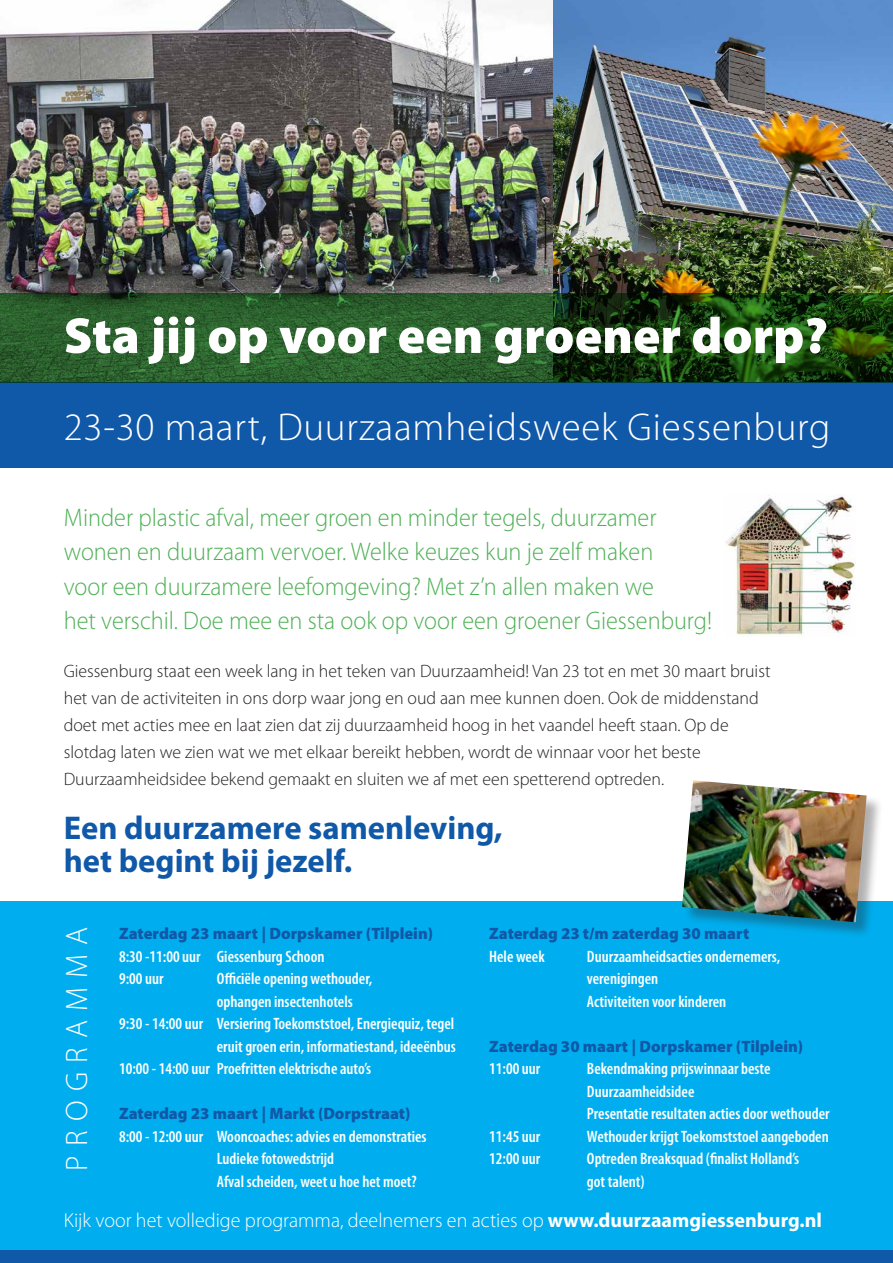
<style>
.page{position:relative;width:893px;height:1263px;background:#fff}
.page>*{position:absolute;margin:0;border:0;box-sizing:border-box;transform-origin:0 0}
.t1{font:900 51px "Myriad Pro";color:#fff}
.t2{font:300 39px "Myriad Pro";letter-spacing:.02em;color:#fff}
.t3{font:700 33px/33px "Myriad Pro";color:#1058a8}
.t4{font:300 31.05px "Myriad Pro";letter-spacing:.3em;color:#fff}
.t5{font:300 25.5px/34.5px "Myriad Pro";color:#4eb055;scale:.95 1}
.t6{font:300 20.25px "Myriad Pro";color:#fff}
.t7{font:300 18px/27px "Myriad Pro";color:#231f20}
.t8{font:600 condensed 16.5px/22.5px "Myriad Pro";color:#fff}
.t9{font:900 16.5px "Myriad Pro";color:#1058a8}
.s1{font-weight:700}
</style>
<div class="page">
<img style="left:0;top:0;width:893px;height:293px">
<img style="left:726px;top:494px;width:130px;height:142px">
<div style="left:0;top:383px;width:893px;height:85px;background:#1058a8"></div>
<svg style="left:0;top:293px;width:893px;height:90px;background:#235121"></svg>
<div style="left:0;top:901px;width:893px;height:362px;background:#00aeef"></div>
<div style="left:0;top:1250px;width:893px;height:13px;background:#1058a8"></div>
<div style="left:683px;top:781px;width:200px;height:157px;background:#231f20;opacity:.35"></div>
<img style="left:682px;top:780px;width:185px;height:142px">
<h1 class="t1" style="left:64px;top:307px;width:766px">Sta jij op voor een groener dorp?</h1>
<h2 class="t2" style="left:64px;top:405px;width:768px">23-30 maart, Duurzaamheidsweek Giessenburg</h2>
<p class="t5" style="left:64px;top:500px;width:684px">Minder plastic afval, meer groen en minder tegels, duurzamer wonen en duurzaam vervoer. Welke keuzes kun je zelf maken<br>voor een duurzamere leefomgeving? Met z’n allen maken we<br>het verschil. Doe mee en sta ook op voor een groener Giessenburg!</p>
<p class="t7" style="left:64px;top:658px;width:708px">Giessenburg staat een week lang in het teken van Duurzaamheid! Van 23 tot en met 30 maart bruist het van de activiteiten in ons dorp waar jong en oud aan mee kunnen doen. Ook de middenstand doet met acties mee en laat zien dat zij duurzaamheid hoog in het vaandel heeft staan. Op de slotdag laten we zien wat we met elkaar bereikt hebben, wordt de winnaar voor het beste Duurzaamheidsidee bekend gemaakt en sluiten we af met een spetterend optreden.</p>
<h3 class="t3" style="left:64px;top:812px;width:440px">Een duurzamere samenleving, het begint bij jezelf.</h3>
<h3 class="t4" style="left:60px;top:1170px;width:245px;rotate:-90deg">PROGRAMMA</h3>
<p class="t9" style="left:119px;top:924px;width:316px">Zaterdag 23 maart | Dorpskamer (Tilplein)</p>
<p class="t8" style="left:119px;top:945px;width:207px">8:30 -11:00 uur Giessenburg Schoon<br>9:00 uur</p>
<p class="t8" style="left:217px;top:968px;width:157px">Officiële opening wethouder,</p>
<p class="t8" style="left:217px;top:990px;width:137px">ophangen insectenhotels</p>
<p class="t8" style="left:119px;top:1013px;width:337px">9:30 - 14:00 uur Versiering Toekomststoel, Energiequiz, tegel</p>
<p class="t8" style="left:217px;top:1035px;width:240px">eruit groen erin, informatiestand, ideeënbus</p>
<p class="t8" style="left:119px;top:1058px;width:254px">10:00 - 14:00 uur Proefritten elektrische auto’s</p>
<p class="t9" style="left:119px;top:1104px;width:293px">Zaterdag 23 maart | Markt (Dorpstraat)</p>
<p class="t8" style="left:217px;top:1125px;width:211px;text-indent:-98px">8:00 - 12:00 uur Wooncoaches: advies en demonstraties<br>Ludieke fotowedstrijd<br>Afval scheiden, weet u hoe het moet?</p>
<p class="t9" style="left:489px;top:924px;width:262px">Zaterdag 23 t/m zaterdag 30 maart</p>
<p class="t8" style="left:489px;top:945px;width:57px">Hele week</p>
<p class="t8" style="left:587px;top:945px;width:195px">Duurzaamheidsacties ondernemers, verenigingen<br>Activiteiten voor kinderen</p>
<p class="t9" style="left:489px;top:1037px;width:316px">Zaterdag 30 maart | Dorpskamer (Tilplein)</p>
<p class="t8" style="left:489px;top:1058px;width:53px">11:00 uur</p>
<p class="t8" style="left:587px;top:1058px;width:244px">Bekendmaking prijswinnaar beste<br>Duurzaamheidsidee<br>Presentatie resultaten acties door wethouder</p>
<p class="t8" style="left:489px;top:1125px;width:53px">11:45 uur</p>
<p class="t8" style="left:587px;top:1125px;width:243px">Wethouder krijgt Toekomststoel aangeboden</p>
<p class="t8" style="left:489px;top:1148px;width:53px">12:00 uur</p>
<p class="t8" style="left:587px;top:1148px;width:214px">Optreden Breaksquad (finalist Holland’s got talent)</p>
<p class="t6" style="left:64px;top:1209px;width:760px">Kijk voor het volledige programma, deelnemers en acties op <span class="s1">www.duurzaamgiessenburg.nl</span></p>
</div>
